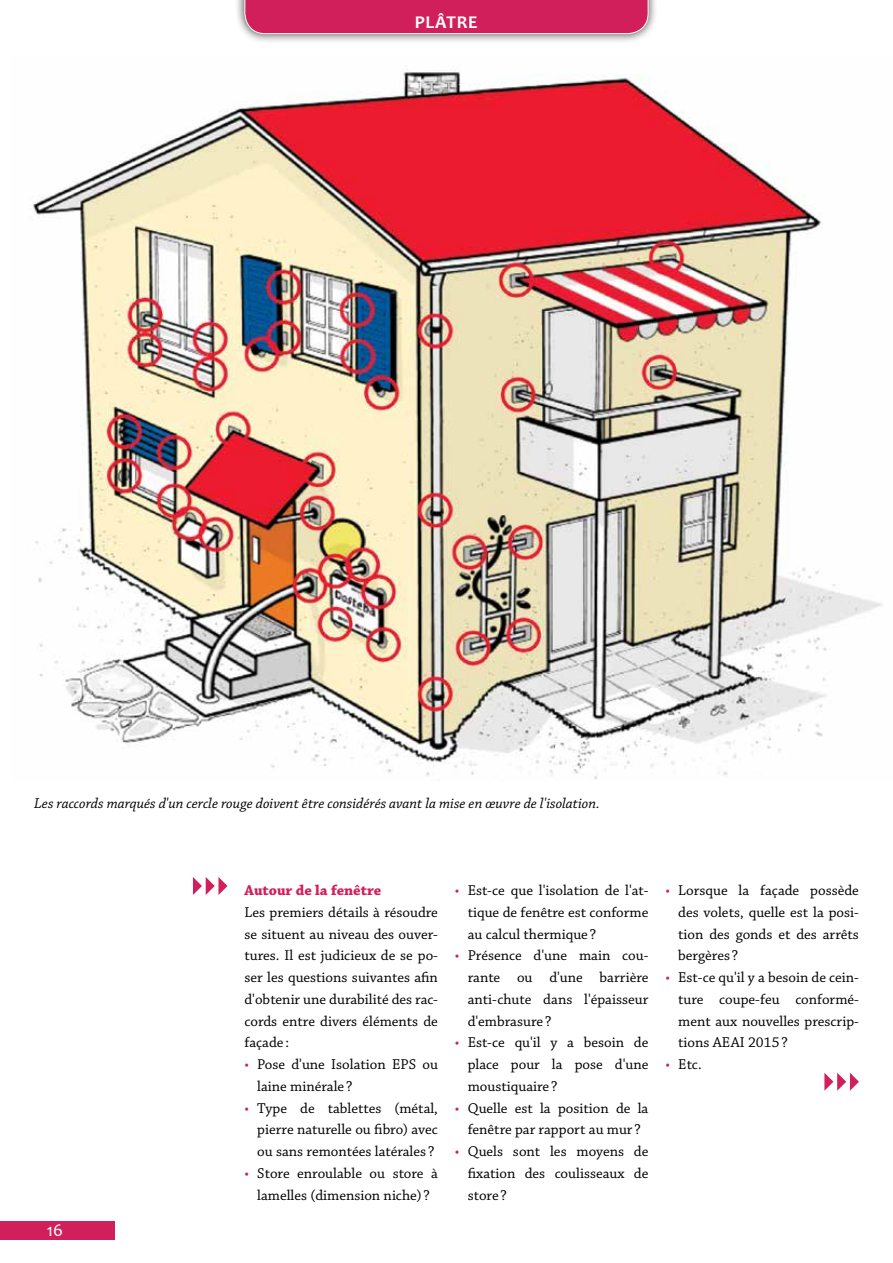
<style>
.page{position:relative;width:893px;height:1263px;background:#fff}
.page>*{position:absolute;margin:0;border:0;box-sizing:border-box;transform-origin:0 0}
.t1{font:700 18px "Candara";letter-spacing:.04em;color:#fff}
.t2{font:18px "Candara";color:#fff}
.t3{font:15px/21.8px "Chaparral Pro";color:#000;text-align:justify}
.t4{font:italic 15px "Chaparral Pro";color:#000}
.t5{font:700 15px "Chaparral Pro";color:#d11f5c}
.s1{color:#d11f5c}
</style>
<div class="page">
<img style="left:33px;top:69px;width:849px;height:711px">
<div style="left:0;top:1221px;width:115px;height:19px;background:#d11f5c"></div>
<div style="left:235px;top:0;width:423px;height:44px;background:#000;opacity:.75"></div>
<div style="left:244px;top:0;width:405px;height:34px;background:#d11f5c"></div>
<svg style="left:193px;top:877px;width:34px;height:18px"></svg>
<svg style="left:824px;top:1073px;width:35px;height:18px"></svg>
<p class="t1" style="left:415px;top:11px;width:64px">PLÂTRE</p>
<p class="t4" style="left:34px;top:795px;width:567px">Les raccords marqués d'un cercle rouge doivent être considérés avant la mise en œuvre de l'isolation.</p>
<p class="t2" style="left:47px;top:1218px;width:18px">16</p>
<p class="t5" style="left:244px;top:881px;width:138px">Autour de la fenêtre</p>
<p class="t3" style="left:244px;top:902px;width:195px">Les premiers détails à résoudre se situent au niveau des ouver&shy;tures. Il est judicieux de se po&shy;ser les questions suivantes afin d'obtenir une durabilité des rac&shy;cords entre divers éléments de façade :</p>
<p class="t3" style="left:257px;top:1054px;width:182px;text-indent:-13px"><span class="s1">•</span> Pose d'une Isolation EPS ou laine minérale ?</p>
<p class="t3" style="left:257px;top:1097px;width:182px;text-indent:-13px"><span class="s1">•</span> Type de tablettes (métal, pierre naturelle ou fibro) avec ou sans remontées latérales ?</p>
<p class="t3" style="left:244px;top:1163px;width:195px;text-align:center"><span class="s1">•</span> Store enroulable ou store à lamelles (dimension niche) ?</p>
<p class="t3" style="left:468px;top:880px;width:182px;text-indent:-13px"><span class="s1">•</span> Est-ce que l'isolation de l'at&shy;tique de fenêtre est conforme au calcul thermique ?</p>
<p class="t3" style="left:468px;top:945px;width:182px;text-indent:-13px"><span class="s1">•</span> Présence d'une main cou&shy;rante ou d'une barrière anti-chute dans l'épaisseur d'embrasure ?</p>
<p class="t3" style="left:468px;top:1032px;width:182px;text-indent:-13px"><span class="s1">•</span> Est-ce qu'il y a besoin de place pour la pose d'une moustiquaire ?</p>
<p class="t3" style="left:455px;top:1097px;width:195px;text-align:center"><span class="s1">•</span> Quelle est la position de la fenêtre par rapport au mur ?</p>
<p class="t3" style="left:468px;top:1141px;width:182px;text-indent:-13px"><span class="s1">•</span> Quels sont les moyens de fixation des coulisseaux de store ?</p>
<p class="t3" style="left:678px;top:880px;width:182px;text-indent:-13px"><span class="s1">•</span> Lorsque la façade possède des volets, quelle est la posi&shy;tion des gonds et des arrêts bergères ?</p>
<p class="t3" style="left:678px;top:967px;width:182px;text-indent:-13px"><span class="s1">•</span> Est-ce qu'il y a besoin de cein&shy;ture coupe-feu conformé&shy;ment aux nouvelles prescrip&shy;tions AEAI 2015?</p>
<p class="t3" style="left:665px;top:1054px;width:38px"><span class="s1">•</span> Etc.</p>
</div>
